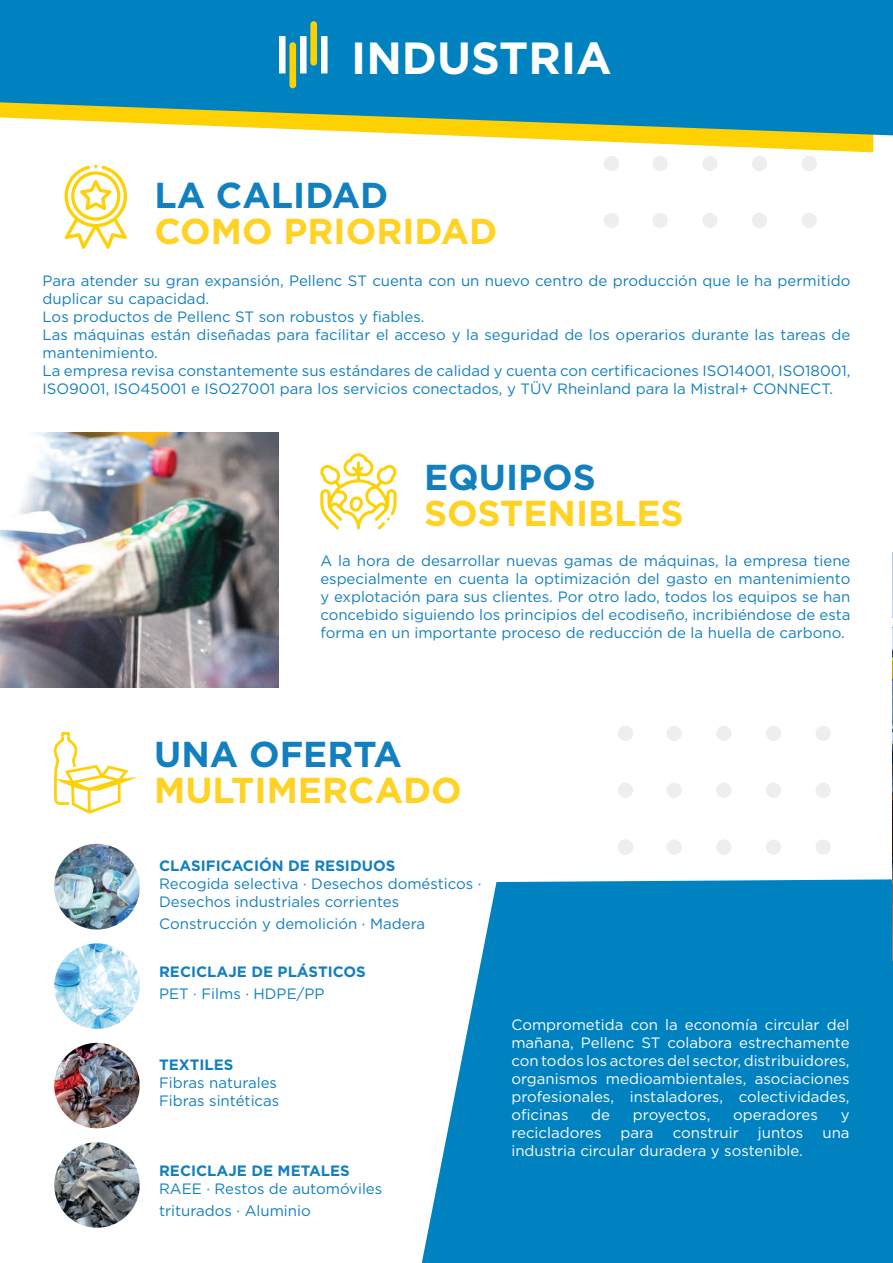
<style>
.page{position:relative;width:893px;height:1263px;background:#fff}
.page>*{position:absolute;margin:0;border:0;box-sizing:border-box;transform-origin:0 0}
.t1{font:700 45px "Gotham";color:#fff}
.t2{font:700 36px "Gotham";color:#ffd224}
.t3{font:700 36px "Gotham";color:#127fbf}
.t4{font:15px/18px "Gotham";color:#127fbf}
.t5{font:15px/18px "Gotham";color:#fff;text-align:justify}
.t6{font:700 15px "Gotham";color:#127fbf}
</style>
<div class="page">
<div style="left:802px;top:156px;width:15px;height:15px;background:#eeeeef;border-radius:50%"></div>
<div style="left:802px;top:213px;width:15px;height:15px;background:#eeeeef;border-radius:50%"></div>
<div style="left:752px;top:156px;width:15px;height:15px;background:#eeeeef;border-radius:50%"></div>
<div style="left:752px;top:213px;width:15px;height:15px;background:#eeeeef;border-radius:50%"></div>
<div style="left:702px;top:156px;width:15px;height:15px;background:#eeeeef;border-radius:50%"></div>
<div style="left:702px;top:213px;width:15px;height:15px;background:#eeeeef;border-radius:50%"></div>
<div style="left:652px;top:156px;width:16px;height:15px;background:#eeeeef;border-radius:50%"></div>
<div style="left:652px;top:213px;width:16px;height:15px;background:#eeeeef;border-radius:50%"></div>
<div style="left:604px;top:156px;width:15px;height:15px;background:#eeeeef;border-radius:50%"></div>
<div style="left:604px;top:213px;width:15px;height:15px;background:#eeeeef;border-radius:50%"></div>
<div style="left:816px;top:839px;width:15px;height:16px;background:#eeeeef;border-radius:50%"></div>
<div style="left:816px;top:783px;width:15px;height:15px;background:#eeeeef;border-radius:50%"></div>
<div style="left:816px;top:726px;width:15px;height:15px;background:#eeeeef;border-radius:50%"></div>
<div style="left:766px;top:839px;width:15px;height:16px;background:#eeeeef;border-radius:50%"></div>
<div style="left:766px;top:783px;width:15px;height:15px;background:#eeeeef;border-radius:50%"></div>
<div style="left:766px;top:726px;width:15px;height:15px;background:#eeeeef;border-radius:50%"></div>
<div style="left:716px;top:839px;width:15px;height:16px;background:#eeeeef;border-radius:50%"></div>
<div style="left:716px;top:783px;width:15px;height:15px;background:#eeeeef;border-radius:50%"></div>
<div style="left:716px;top:726px;width:15px;height:15px;background:#eeeeef;border-radius:50%"></div>
<div style="left:666px;top:839px;width:16px;height:16px;background:#eeeeef;border-radius:50%"></div>
<div style="left:666px;top:783px;width:16px;height:15px;background:#eeeeef;border-radius:50%"></div>
<div style="left:666px;top:726px;width:16px;height:15px;background:#eeeeef;border-radius:50%"></div>
<div style="left:618px;top:839px;width:15px;height:16px;background:#eeeeef;border-radius:50%"></div>
<div style="left:618px;top:783px;width:15px;height:15px;background:#eeeeef;border-radius:50%"></div>
<div style="left:618px;top:726px;width:15px;height:15px;background:#eeeeef;border-radius:50%"></div>
<svg style="left:440px;top:135px;width:433px;height:17px"></svg>
<svg style="left:0;top:0;width:893px;height:135px;background:#1e8db1"></svg>
<svg style="left:421px;top:879px;width:471px;height:384px;background:#168cc5"></svg>
<img style="left:892px;top:553px;width:1px;height:326px">
<svg style="left:892px;top:879px;width:1px;height:384px"></svg>
<img style="left:54px;top:943px;width:86px;height:86px">
<img style="left:54px;top:844px;width:86px;height:85px">
<img style="left:54px;top:1043px;width:86px;height:85px">
<img style="left:54px;top:1142px;width:86px;height:86px">
<svg style="left:54px;top:732px;width:84px;height:82px"></svg>
<svg style="left:320px;top:453px;width:77px;height:77px"></svg>
<svg style="left:64px;top:165px;width:64px;height:84px"></svg>
<img style="left:0;top:433px;width:278px;height:254px">
<div style="left:289px;top:42px;width:7px;height:46px;background:#fed105;border-radius:3px"></div>
<div style="left:310px;top:21px;width:7px;height:45px;background:#fed105;border-radius:3px"></div>
<div style="left:279px;top:36px;width:7px;height:37px;background:#fff"></div>
<div style="left:300px;top:36px;width:7px;height:37px;background:#fff"></div>
<div style="left:321px;top:36px;width:7px;height:37px;background:#fff"></div>
<h1 class="t1" style="left:351px;top:32px;width:262px">INDUSTRIA</h1>
<h2 class="t3" style="left:154px;top:175px;width:235px">LA CALIDAD</h2>
<h2 class="t2" style="left:154px;top:211px;width:344px">COMO PRIORIDAD</h2>
<p class="t4" style="left:43px;top:272px;width:809px">Para atender su gran expansión, Pellenc ST cuenta con un nuevo centro de producción que le ha permitido duplicar su capacidad.<br>Los productos de Pellenc ST son robustos y fiables.<br>Las máquinas están diseñadas para facilitar el acceso y la seguridad de los operarios durante las tareas de mantenimiento.<br>La empresa revisa constantemente sus estándares de calidad y cuenta con certificaciones ISO14001, ISO18001, ISO9001, ISO45001 e ISO27001 para los servicios conectados, y TÜV Rheinland para la Mistral+ CONNECT.</p>
<h2 class="t3" style="left:424px;top:456px;width:173px">EQUIPOS</h2>
<h2 class="t2" style="left:424px;top:492px;width:261px">SOSTENIBLES</h2>
<p class="t4" style="left:320px;top:552px;width:532px;text-align:justify">A la hora de desarrollar nuevas gamas de máquinas, la empresa tiene especialmente en cuenta la optimización del gasto en mantenimiento y explotación para sus clientes. Por otro lado, todos los equipos se han concebido siguiendo los principios del ecodiseño, incribiéndose de esta forma en un importante proceso de reducción de la huella de carbono.</p>
<h2 class="t3" style="left:154px;top:734px;width:249px">UNA OFERTA</h2>
<h2 class="t2" style="left:154px;top:770px;width:309px">MULTIMERCADO</h2>
<p class="t6" style="left:159px;top:857px;width:238px">CLASIFICACIÓN DE RESIDUOS</p>
<p class="t4" style="left:159px;top:875px;width:324px">Recogida selectiva · Desechos domésticos ·<br>Desechos industriales corrientes</p>
<p class="t4" style="left:159px;top:914px;width:267px">Construcción y demolición · Madera</p>
<p class="t6" style="left:159px;top:963px;width:208px">RECICLAJE DE PLÁSTICOS</p>
<p class="t4" style="left:159px;top:985px;width:167px">PET · Films · HDPE/PP</p>
<p class="t6" style="left:159px;top:1056px;width:76px">TEXTILES</p>
<p class="t4" style="left:159px;top:1074px;width:122px">Fibras naturales<br>Fibras sintéticas</p>
<p class="t6" style="left:159px;top:1162px;width:192px">RECICLAJE DE METALES</p>
<p class="t4" style="left:159px;top:1178px;width:225px;line-height:21.6px">RAEE · Restos de automóviles triturados · Aluminio</p>
<p class="t5" style="left:511px;top:1016px;width:340px">Comprometida con la economía circular del mañana, Pellenc ST colabora estrechamente con todos los actores del sector, distribuidores, organismos medioambientales, asociaciones profesionales, instaladores, colectividades, oficinas</p>
<p class="t5" style="left:591px;top:1106px;width:20px">de</p>
<p class="t5" style="left:633px;top:1106px;width:79px">proyectos,</p>
<p class="t5" style="left:733px;top:1106px;width:86px">operadores</p>
<p class="t5" style="left:841px;top:1106px;width:10px">y</p>
<p class="t5" style="left:511px;top:1124px;width:92px">recicladores</p>
<p class="t5" style="left:621px;top:1124px;width:35px">para</p>
<p class="t5" style="left:673px;top:1124px;width:67px">construir</p>
<p class="t5" style="left:758px;top:1124px;width:47px">juntos</p>
<p class="t5" style="left:822px;top:1124px;width:29px">una</p>
<p class="t5" style="left:511px;top:1142px;width:293px">industria circular duradera y sostenible.</p>
</div>
